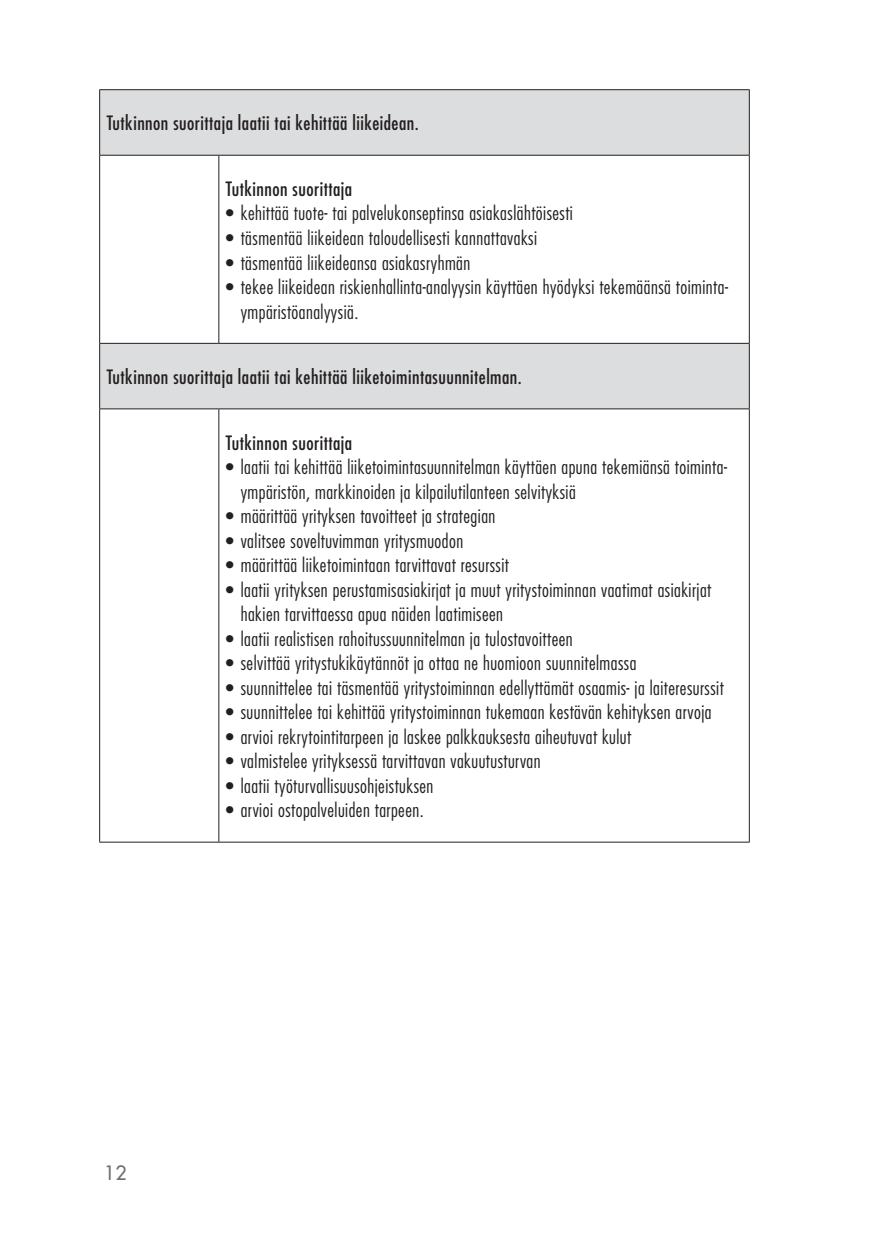
<style>
.page{position:relative;width:874px;height:1241px;background:#fff}
.page>*{position:absolute;margin:0;border:0;box-sizing:border-box;transform-origin:0 0}
.t1{font:300 condensed 19.25px/24.5px "Futura Std";letter-spacing:.025em;color:#231f20}
.t2{font:condensed 19.25px "Futura Std";letter-spacing:.025em;color:#231f20}
.t3{font:500 19.25px "Futura Std";color:#6d6f71}
</style>
<div class="page">
<svg style="left:100px;top:90px;width:648px;height:318px"></svg>
<hr style="left:99px;top:89px;width:120px;height:1px;background:#231f20">
<hr style="left:99px;top:90px;width:1px;height:65px;background:#231f20">
<hr style="left:219px;top:89px;width:530px;height:1px;background:#231f20">
<hr style="left:748px;top:90px;width:1px;height:65px;background:#231f20">
<hr style="left:99px;top:155px;width:120px;height:1px;background:#231f20">
<hr style="left:99px;top:155px;width:1px;height:188px;background:#231f20">
<hr style="left:219px;top:155px;width:530px;height:1px;background:#231f20">
<hr style="left:218px;top:155px;width:1px;height:188px;background:#231f20">
<hr style="left:748px;top:155px;width:1px;height:188px;background:#231f20">
<hr style="left:99px;top:343px;width:120px;height:1px;background:#231f20">
<hr style="left:99px;top:343px;width:1px;height:65px;background:#231f20">
<hr style="left:219px;top:343px;width:530px;height:1px;background:#231f20">
<hr style="left:748px;top:343px;width:1px;height:65px;background:#231f20">
<hr style="left:99px;top:408px;width:120px;height:1px;background:#231f20">
<hr style="left:99px;top:409px;width:1px;height:432px;background:#231f20">
<hr style="left:219px;top:408px;width:530px;height:1px;background:#231f20">
<hr style="left:218px;top:409px;width:1px;height:432px;background:#231f20">
<hr style="left:748px;top:409px;width:1px;height:432px;background:#231f20">
<hr style="left:99px;top:841px;width:120px;height:1px;background:#231f20">
<hr style="left:219px;top:841px;width:530px;height:1px;background:#231f20">
<p class="t2" style="left:107px;top:112px;width:313px">Tutkinnon suorittaja laatii tai kehittää liikeidean.</p>
<p class="t2" style="left:226px;top:177px;width:128px">Tutkinnon suorittaja</p>
<p class="t1" style="left:226px;top:201px;width:348px">• kehittää tuote- tai palvelukonseptinsa asiakaslähtöisesti</p>
<p class="t1" style="left:226px;top:225px;width:312px">• täsmentää liikeidean taloudellisesti kannattavaksi</p>
<p class="t1" style="left:226px;top:250px;width:246px">• täsmentää liikeideansa asiakasryhmän</p>
<p class="t1" style="left:241px;top:274px;width:488px;text-indent:-15px">• tekee liikeidean riskienhallinta-analyysin käyttäen hyödyksi tekemäänsä toiminta&shy;ympäristöanalyysiä.</p>
<p class="t2" style="left:107px;top:365px;width:416px">Tutkinnon suorittaja laatii tai kehittää liiketoimintasuunnitelman.</p>
<p class="t2" style="left:226px;top:431px;width:128px">Tutkinnon suorittaja</p>
<p class="t1" style="left:241px;top:454px;width:487px;text-indent:-15px">• laatii tai kehittää liiketoimintasuunnitelman käyttäen apuna tekemiänsä toiminta&shy;ympäristön, markkinoiden ja kilpailutilanteen selvityksiä</p>
<p class="t1" style="left:226px;top:503px;width:271px">• määrittää yrityksen tavoitteet ja strategian</p>
<p class="t1" style="left:226px;top:528px;width:239px">• valitsee soveltuvimman yritysmuodon</p>
<p class="t1" style="left:226px;top:552px;width:284px">• määrittää liiketoimintaan tarvittavat resurssit</p>
<p class="t1" style="left:241px;top:577px;width:472px;text-indent:-15px">• laatii yrityksen perustamisasiakirjat ja muut yritystoiminnan vaatimat asiakirjat hakien tarvittaessa apua näiden laatimiseen</p>
<p class="t1" style="left:226px;top:626px;width:348px">• laatii realistisen rahoitussuunnitelman ja tulostavoitteen</p>
<p class="t1" style="left:226px;top:650px;width:412px">• selvittää yritystukikäytännöt ja ottaa ne huomioon suunnitelmassa</p>
<p class="t1" style="left:226px;top:675px;width:499px">• suunnittelee tai täsmentää yritystoiminnan edellyttämät osaamis- ja laiteresurssit</p>
<p class="t1" style="left:226px;top:700px;width:487px">• suunnittelee tai kehittää yritystoiminnan tukemaan kestävän kehityksen arvoja</p>
<p class="t1" style="left:226px;top:724px;width:406px">• arvioi rekrytointitarpeen ja laskee palkkauksesta aiheutuvat kulut</p>
<p class="t1" style="left:226px;top:749px;width:316px">• valmistelee yrityksessä tarvittavan vakuutusturvan</p>
<p class="t1" style="left:226px;top:773px;width:209px">• laatii työturvallisuusohjeistuksen</p>
<p class="t1" style="left:226px;top:798px;width:199px">• arvioi ostopalveluiden tarpeen.</p>
<p class="t3" style="left:104px;top:1160px;width:24px">12</p>
</div>
